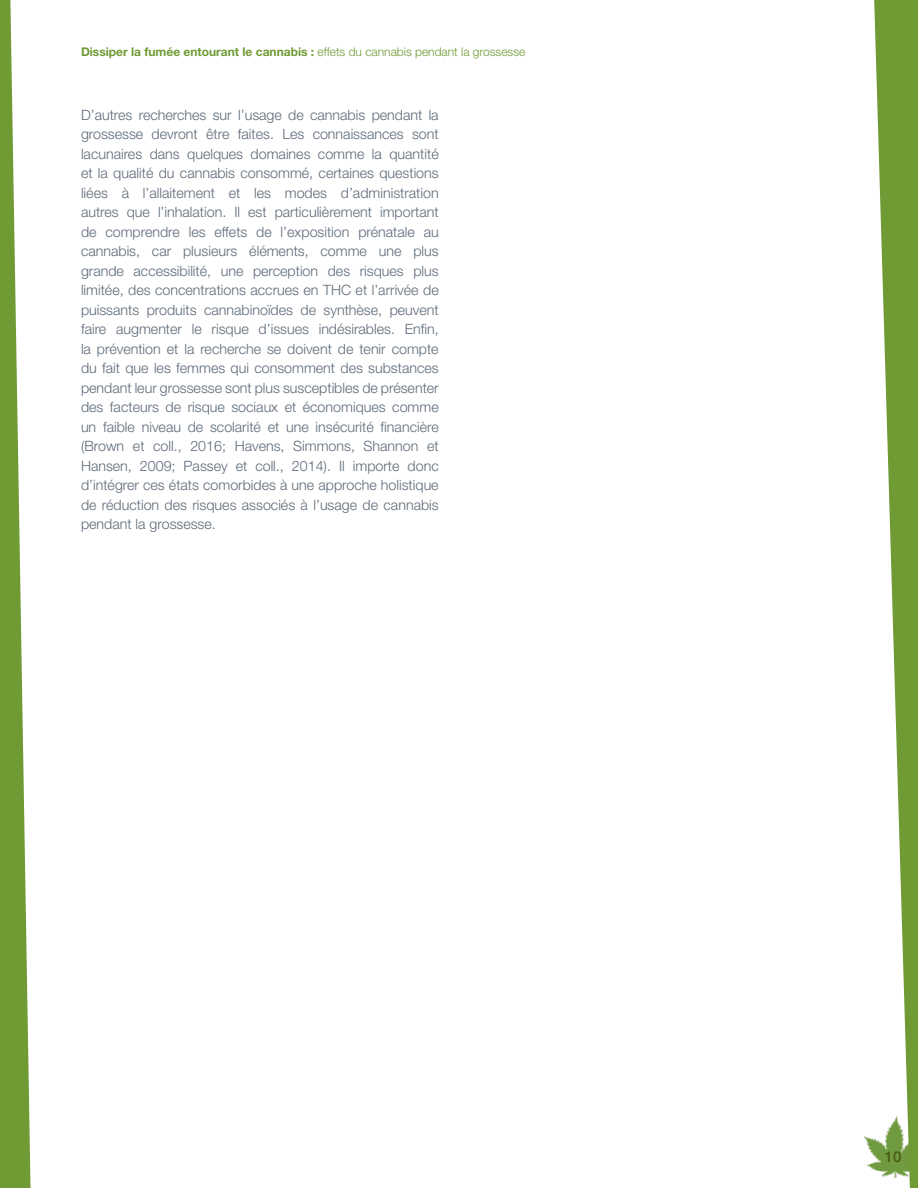
<style>
.page{position:relative;width:918px;height:1188px;background:#fff}
.page>*{position:absolute;margin:0;border:0;box-sizing:border-box;transform-origin:0 0}
.t1{font:500 15px "Helvetica Neue LT Std";color:#495b13}
.t2{font:300 14.25px/19.5px "Helvetica Neue LT Std";color:#5d6a78;text-align:justify}
.t3{font:700 12px "Helvetica Neue LT Std";color:#6f9a34}
.s1{font-weight:300}
</style>
<div class="page">
<img style="left:864px;top:1136px;width:8px;height:33px">
<svg style="left:872px;top:0;width:46px;height:1188px;fill:#6f9a34"></svg>
<svg style="left:0;top:0;width:31px;height:1188px"></svg>
<p class="t3" style="left:81px;top:44px;width:446px">Dissiper la fumée entourant le cannabis : <span class="s1">effets du cannabis pendant la grossesse</span></p>
<p class="t2" style="left:81px;top:104px;width:359px">D’autres recherches sur l’usage de cannabis pendant la grossesse devront être faites. Les connaissances sont lacunaires dans quelques domaines comme la quantité et la qualité du cannabis consommé, certaines questions liées à l’allaitement et les modes d’administration autres que l’inhalation. Il est particulièrement important de comprendre les effets de l’exposition prénatale au cannabis, car plusieurs éléments, comme une plus grande accessibilité, une perception des risques plus limitée, des concentrations accrues en THC et l’arrivée de puissants produits cannabinoïdes de synthèse, peuvent faire augmenter le risque d’issues indésirables. Enfin, la prévention et la recherche se doivent de tenir compte du fait que les femmes qui consomment des substances pendant leur grossesse sont plus susceptibles de présenter des facteurs de risque sociaux et économiques comme un faible niveau de scolarité et une insécurité financière (Brown et coll., 2016; Havens, Simmons, Shannon et Hansen, 2009; Passey et coll., 2014). Il importe donc d’intégrer ces états comorbides à une approche holistique de réduction des risques associés à l’usage de cannabis pendant la grossesse.</p>
<p class="t1" style="left:885px;top:1148px;width:18px">10</p>
</div>
